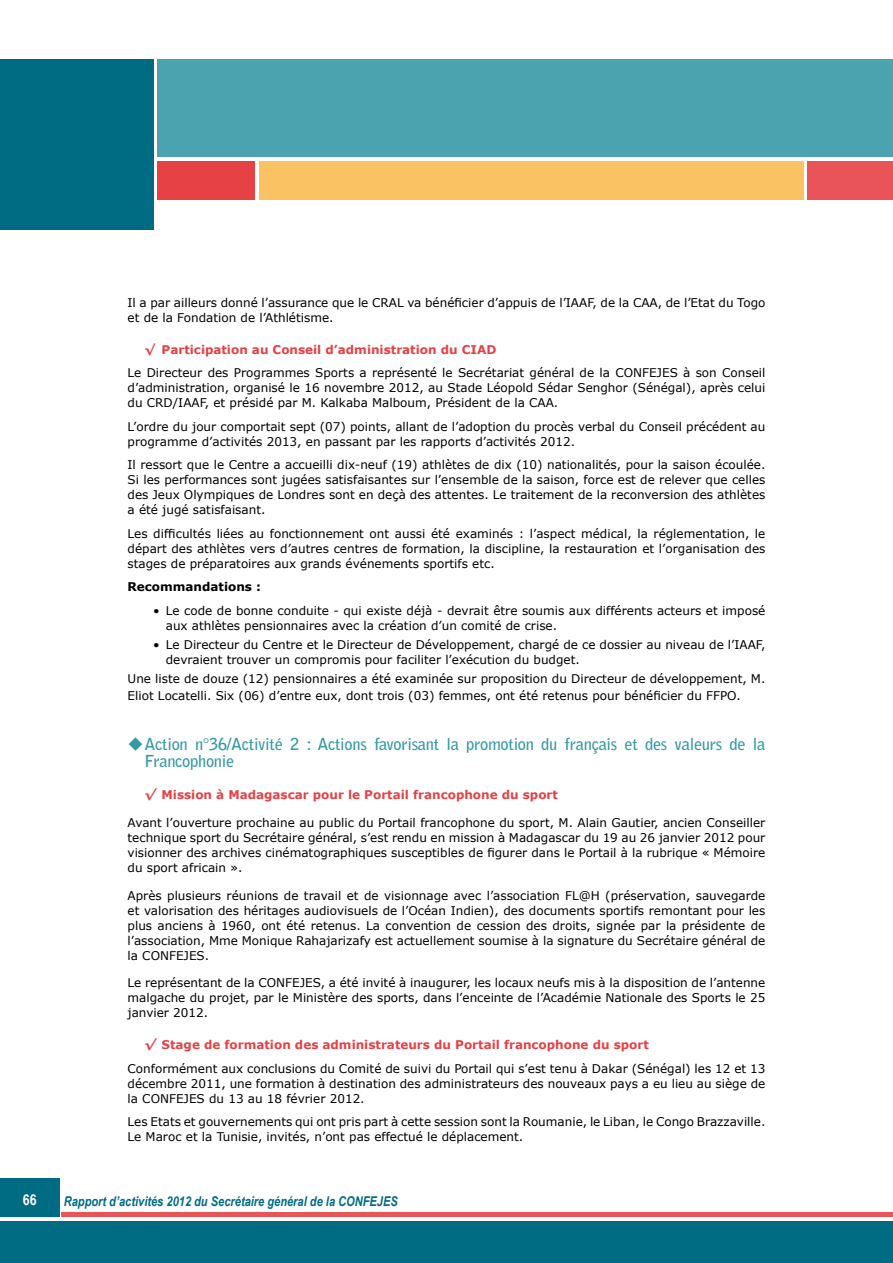
<style>
.page{position:relative;width:893px;height:1263px;background:#fff}
.page>*{position:absolute;margin:0;border:0;box-sizing:border-box;transform-origin:0 0}
.t1{font:700 16.5px/16.5px "Bell Gothic Std";letter-spacing:-.02em;color:#3699a6}
.t2{font:700 15px "Arial Narrow";color:#fff}
.t3{font:italic 700 13.5px "Arial Narrow";color:#006c84}
.t4{font:12px/15px "Verdana";color:#000}
.t5{font:700 12px "Verdana";color:#e64145}
.t6{font:700 12px "Verdana";color:#000}
.s1{font-style:italic}
.s2{font-weight:700;font-style:italic;color:#e64145}
.s3{font-weight:700;color:#e64145}
</style>
<div class="page">
<div style="left:0;top:1221px;width:893px;height:42px;background:#006c84"></div>
<div style="left:0;top:1178px;width:60px;height:38px;background:#006c84"></div>
<div style="left:157px;top:162px;width:98px;height:38px;background:#e64145"></div>
<div style="left:808px;top:162px;width:85px;height:38px;background:#e85457"></div>
<div style="left:259px;top:162px;width:545px;height:38px;background:#fac263"></div>
<div style="left:157px;top:60px;width:736px;height:97px;background:#4aa3af"></div>
<div style="left:0;top:60px;width:153px;height:170px;background:#006c84"></div>
<hr style="left:62px;top:1212px;width:831px;height:4px;background:#e85457">
<p class="t4" style="left:128px;top:295px;width:639px">Il a par ailleurs donné l’assurance que le CRAL va bénéficier d’appuis de l’IAAF, de la CAA, de l’Etat du Togo et de la Fondation de l’Athlétisme.</p>
<p class="t5" style="left:145px;top:342px;width:353px">√ Participation au Conseil d’administration du CIAD</p>
<p class="t4" style="left:128px;top:366px;width:639px;text-align:justify">Le Directeur des Programmes Sports a représenté le Secrétariat général de la CONFEJES à son Conseil d’administration, organisé le 16 novembre 2012, au Stade Léopold Sédar Senghor (Sénégal), après celui du CRD/IAAF, et présidé par M. Kalkaba Malboum, Président de la CAA.</p>
<p class="t4" style="left:128px;top:419px;width:639px">L’ordre du jour comportait sept (07) points, allant de l’adoption du procès verbal du Conseil précédent au programme d’activités 2013, en passant par les rapports d’activités 2012.</p>
<p class="t4" style="left:128px;top:458px;width:639px;text-align:justify">Il ressort que le Centre a accueilli dix-neuf (19) athlètes de dix (10) nationalités, pour la saison écoulée.<br>Si les performances sont jugées satisfaisantes sur l’ensemble de la saison, force est de relever que celles des Jeux Olympiques de Londres sont en deçà des attentes. Le traitement de la reconversion des athlètes a été jugé satisfaisant.</p>
<p class="t4" style="left:128px;top:526px;width:639px;text-align:justify">Les difficultés liées au fonctionnement ont aussi été examinés : l’aspect médical, la réglementation, le départ des athlètes vers d’autres centres de formation, la discipline, la restauration et l’organisation des stages de préparatoires aux grands événements sportifs etc.</p>
<p class="t6" style="left:128px;top:579px;width:135px">Recommandations :</p>
<p class="t4" style="left:166px;top:603px;width:601px;text-indent:-13px">• Le code de bonne conduite - qui existe déjà - devrait être soumis aux différents acteurs et imposé aux athlètes pensionnaires avec la création d’un comité de crise.</p>
<p class="t4" style="left:166px;top:637px;width:601px;text-indent:-13px">• Le Directeur du Centre et le Directeur de Développement, chargé de ce dossier au niveau de l’IAAF, devraient trouver un compromis pour faciliter l’exécution du budget.</p>
<p class="t4" style="left:128px;top:671px;width:639px;line-height:16.5px">Une liste de douze (12) pensionnaires a été examinée sur proposition du Directeur de développement, M.<br>Eliot Locatelli. Six (06) d’entre eux, dont trois (03) femmes, ont été retenus pour bénéficier du FFPO.</p>
<h1 class="t1" style="left:145px;top:736px;width:622px">Action n°36/Activité 2 : Actions favorisant la promotion du français et des valeurs de la<br>Francophonie</h1>
<p class="t5" style="left:145px;top:787px;width:415px"><span class="s1">√</span> Mission à Madagascar pour le Portail francophone du sport</p>
<p class="t4" style="left:128px;top:815px;width:639px;text-align:justify">Avant l’ouverture prochaine au public du Portail francophone du sport, M. Alain Gautier, ancien Conseiller technique sport du Secrétaire général, s’est rendu en mission à Madagascar du 19 au 26 janvier 2012 pour visionner des archives cinématographiques susceptibles de figurer dans le Portail à la rubrique « Mémoire du sport africain ».</p>
<p class="t4" style="left:128px;top:888px;width:639px;text-align:justify">Après plusieurs réunions de travail et de visionnage avec l’association FL@H (préservation, sauvegarde et valorisation des héritages audiovisuels de l’Océan Indien), des documents sportifs remontant pour les plus anciens à 1960, ont été retenus. La convention de cession des droits, signée par la présidente de l’association, Mme Monique Rahajarizafy est actuellement soumise à la signature du Secrétaire général de la CONFEJES.</p>
<p class="t4" style="left:128px;top:975px;width:639px;text-align:justify">Le représentant de la CONFEJES, a été invité à inaugurer, les locaux neufs mis à la disposition de l’antenne malgache du projet, par le Ministère des sports, dans l’enceinte de l’Académie Nationale des Sports le 25 janvier 2012.</p>
<p class="t4" style="left:128px;top:1033px;width:639px;line-height:23.5px;text-indent:17px"><span class="s2">√</span> <span class="s3">Stage de formation des administrateurs du Portail francophone du sport<br></span>Conformément aux conclusions du Comité de suivi du Portail qui s’est tenu à Dakar (Sénégal) les 12 et 13</p>
<p class="t4" style="left:128px;top:1076px;width:639px">décembre 2011, une formation à destination des administrateurs des nouveaux pays a eu lieu au siège de la CONFEJES du 13 au 18 février 2012.</p>
<p class="t4" style="left:128px;top:1114px;width:639px">Les Etats et gouvernements qui ont pris part à cette session sont la Roumanie, le Liban, le Congo Brazzaville.<br>Le Maroc et la Tunisie, invités, n’ont pas effectué le déplacement.</p>
<p class="t2" style="left:23px;top:1191px;width:15px">66</p>
<p class="t3" style="left:64px;top:1194px;width:336px">Rapport d’activités 2012 du Secrétaire général de la CONFEJES</p>
</div>
